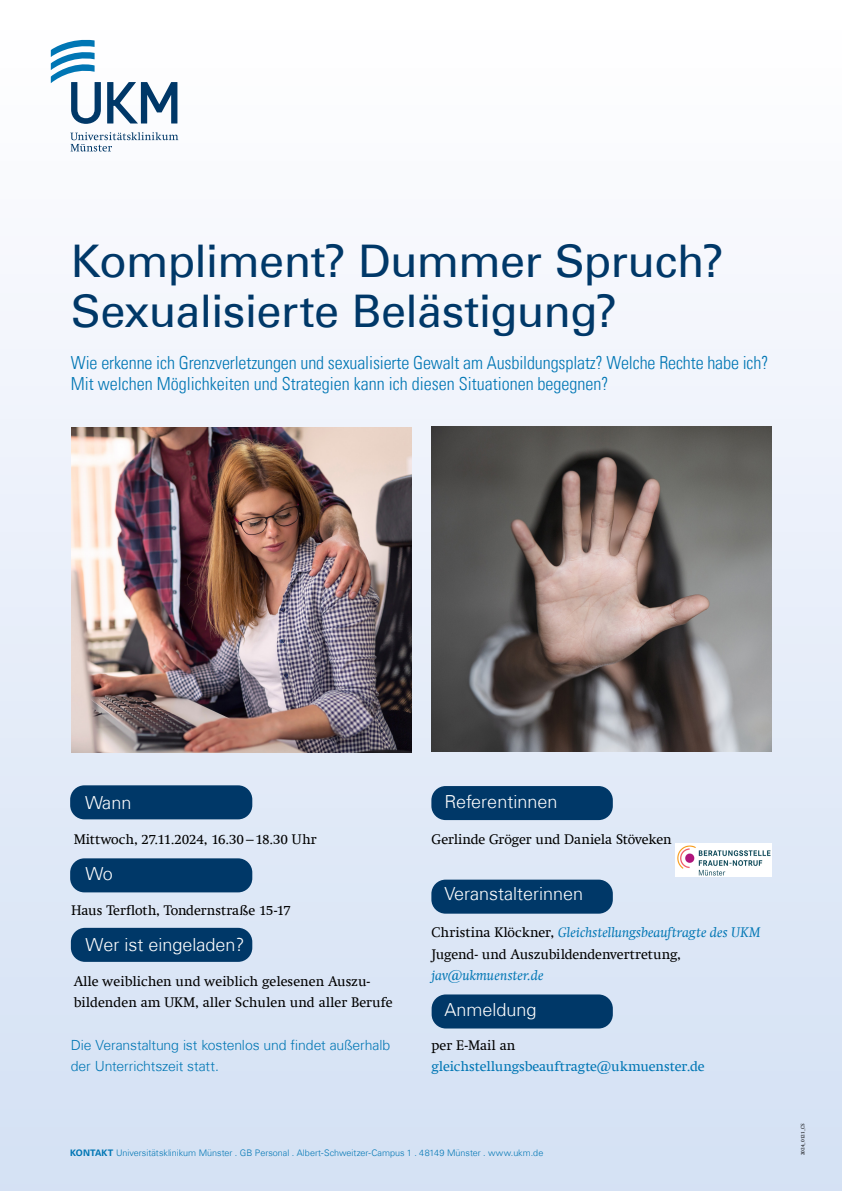
<style>
.page{position:relative;width:842px;height:1191px;background:#fff}
.page>*{position:absolute;margin:0;border:0;box-sizing:border-box;transform-origin:0 0}
.Titel-Headline{font:45px/49.6px "Univers Com 55 Roman";letter-spacing:-.015em;color:#003868}
.Titel-Headline-2{font:18px/21.3px "Univers Com 47 Light Cond";letter-spacing:-.005em;color:#0076b4}
.t1{font:300 18px "Univers Com 45";color:#fff}
.t2{font:14px/21.3px "Swift Com";color:#000}
.t3{font:300 14px/21.3px "Univers Com 45";letter-spacing:-.01em;color:#0076b4}
.t4{font:14px/21.3px "Swift Com";color:#0076b4}
.t5{font:italic 14px "Swift Com";letter-spacing:.005em;color:#0076b4}
.t6{font:300 9px "Univers Com 45";color:#0076b4}
.Auszeichnungstext__Einltg_Begrüss{font:5px "Swift Com";color:#000}
.s1{font-style:normal;color:#000}
.s2{font-style:italic;color:#0076b4}
.s3{color:#000}
.s4{font-family:"Univers Com 65";font-weight:700}
</style>
<div class="page">
<div style="left:0;top:0;width:842px;height:1191px;background:linear-gradient(to bottom,#fff,#d2e0f4)"></div>
<div style="left:70px;top:785px;width:182px;height:34px;background:#003868;border-radius:14px"></div>
<div style="left:70px;top:858px;width:182px;height:34px;background:#003868;border-radius:14px"></div>
<div style="left:71px;top:927px;width:181px;height:35px;background:#003868;border-radius:14px"></div>
<div style="left:431px;top:786px;width:182px;height:34px;background:#003868;border-radius:14px"></div>
<div style="left:432px;top:994px;width:181px;height:34px;background:#003868;border-radius:14px"></div>
<div style="left:431px;top:879px;width:182px;height:34px;background:#003868;border-radius:14px"></div>
<svg style="left:51px;top:40px;width:50px;height:84px"></svg>
<svg style="left:107px;top:82px;width:70px;height:41px"></svg>
<svg style="left:70px;top:132px;width:108px;height:19px"></svg>
<img style="left:675px;top:843px;width:96px;height:33px">
<img style="left:432px;top:426px;width:339px;height:325px">
<img style="left:72px;top:427px;width:339px;height:325px">
<p class="Titel-Headline" style="left:71px;top:236px;width:654px">Kompliment? Dummer Spruch?<br>Sexualisierte Belästigung?</p>
<p class="Titel-Headline-2" style="left:71px;top:352px;width:699px">Wie erkenne ich Grenzverletzungen und sexualisierte Gewalt am Ausbildungsplatz? Welche Rechte habe ich?<br>Mit welchen Möglichkeiten und Strategien kann ich diesen Situationen begegnen?</p>
<p class="t1" style="left:85px;top:791px;width:48px">Wann</p>
<p class="t2" style="left:74px;top:828px;width:245px">Mittwoch, 27.11.2024, 16.30–18.30 Uhr</p>
<p class="t1" style="left:85px;top:862px;width:29px">Wo</p>
<p class="t2" style="left:71px;top:899px;width:221px">Haus Terfloth, Tondernstraße 15-17</p>
<p class="t1" style="left:85px;top:933px;width:161px">Wer ist eingeladen?</p>
<p class="t2" style="left:74px;top:970px;width:321px">Alle weiblichen und weiblich gelesenen Auszu&shy;bildenden am UKM, aller Schulen und aller Berufe</p>
<p class="t3" style="left:71px;top:1034px;width:321px">Die Veranstaltung ist kostenlos und findet außerhalb der Unterrichtszeit statt.</p>
<p class="t1" style="left:444px;top:790px;width:114px">Referentinnen</p>
<p class="t2" style="left:432px;top:828px;width:242px">Gerlinde Gröger und Daniela Stöveken</p>
<p class="t1" style="left:444px;top:882px;width:140px">Veranstalterinnen</p>
<p class="t5" style="left:432px;top:924px;width:330px"><span class="s1">Christina Klöckner,</span> Gleichstellungsbeauftragte des UKM</p>
<p class="t2" style="left:432px;top:943px;width:251px">Jugend- und Auszubildendenvertretung, <span class="s2">jav@ukmuenster.de</span></p>
<p class="t1" style="left:444px;top:998px;width:94px">Anmeldung</p>
<p class="t4" style="left:432px;top:1034px;width:275px"><span class="s3">per E-Mail an </span>gleichstellungsbeauftragte@ukmuenster.de</p>
<p class="t6" style="left:70px;top:1147px;width:475px"><span class="s4">KONTAKT</span> Universitätsklinikum Münster . GB Personal . Albert-Schweitzer-Campus 1 . 48149 Münster . www.ukm.de</p>
<p class="Auszeichnungstext__Einltg_Begrüss" style="left:800px;top:1155px;width:34px;rotate:-90deg">2024_0121_CS</p>
</div>
